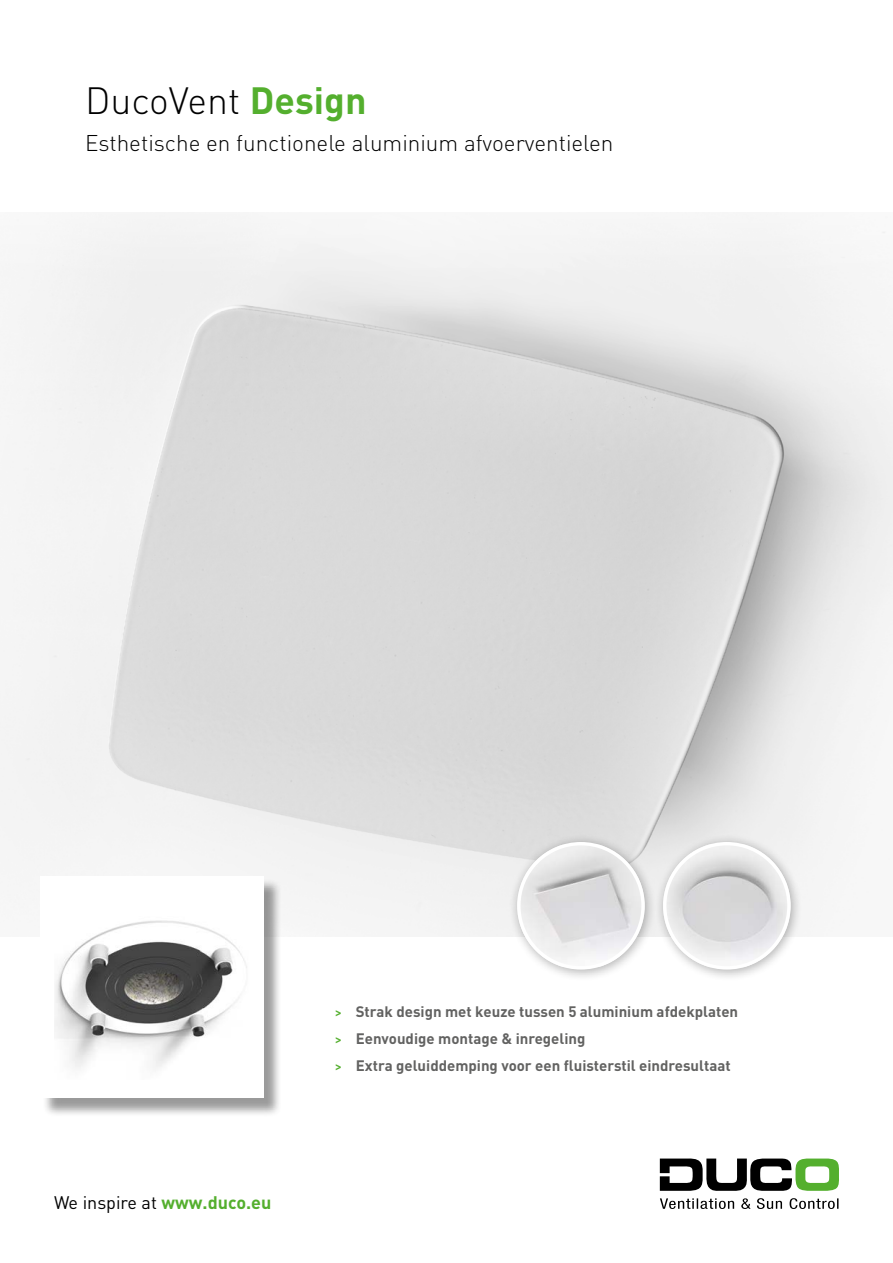
<style>
.page{position:relative;width:893px;height:1263px;background:#fff}
.page>*{position:absolute;margin:0;border:0;box-sizing:border-box;transform-origin:0 0}
.t1{font:300 37.5px "DINOT";color:#000}
.t2{font:300 22.5px "DINOT";color:#000}
.t3{font:18px "DINOT";color:#000}
.t4{font:700 15px/27px "DINOT";color:#626261}
.s1{font-weight:700;color:#54af2e}
.s2{font-weight:500;font-size:13.5px;color:#54af2e}
</style>
<div class="page">
<svg style="left:660px;top:1158px;width:179px;height:33px"></svg>
<svg style="left:660px;top:1198px;width:178px;height:11px"></svg>
<div style="left:509px;top:833px;width:147px;height:148px;background:#000;opacity:.3"></div>
<img style="left:517px;top:845px;width:128px;height:122px">
<div style="left:517px;top:842px;width:128px;height:127px;border:3px solid #fff;border-radius:50%"></div>
<div style="left:655px;top:833px;width:147px;height:148px;background:#000;opacity:.3"></div>
<img style="left:663px;top:844px;width:128px;height:123px">
<div style="left:663px;top:842px;width:128px;height:127px;border:3px solid #fff;border-radius:50%"></div>
<div style="left:42px;top:878px;width:241px;height:239px;background:#000;opacity:.4"></div>
<div style="left:40px;top:876px;width:224px;height:222px;background:#fff"></div>
<img style="left:54px;top:920px;width:193px;height:149px">
<h1 class="t1" style="left:85px;top:75px;width:283px">DucoVent <span class="s1">Design</span></h1>
<h2 class="t2" style="left:85px;top:128px;width:530px">Esthetische en functionele aluminium afvoerventielen</h2>
<p class="t3" style="left:54px;top:1190px;width:219px">We inspire at <span class="s1">www.duco.eu</span></p>
<p class="t4" style="left:335px;top:998px;width:405px"><span class="s2">&gt;</span> Strak design met keuze tussen 5 aluminium afdekplaten <span class="s2">&gt;</span> Eenvoudige montage &amp; inregeling<br><span class="s2">&gt;</span> Extra geluiddemping voor een fluisterstil eindresultaat</p>
</div>
